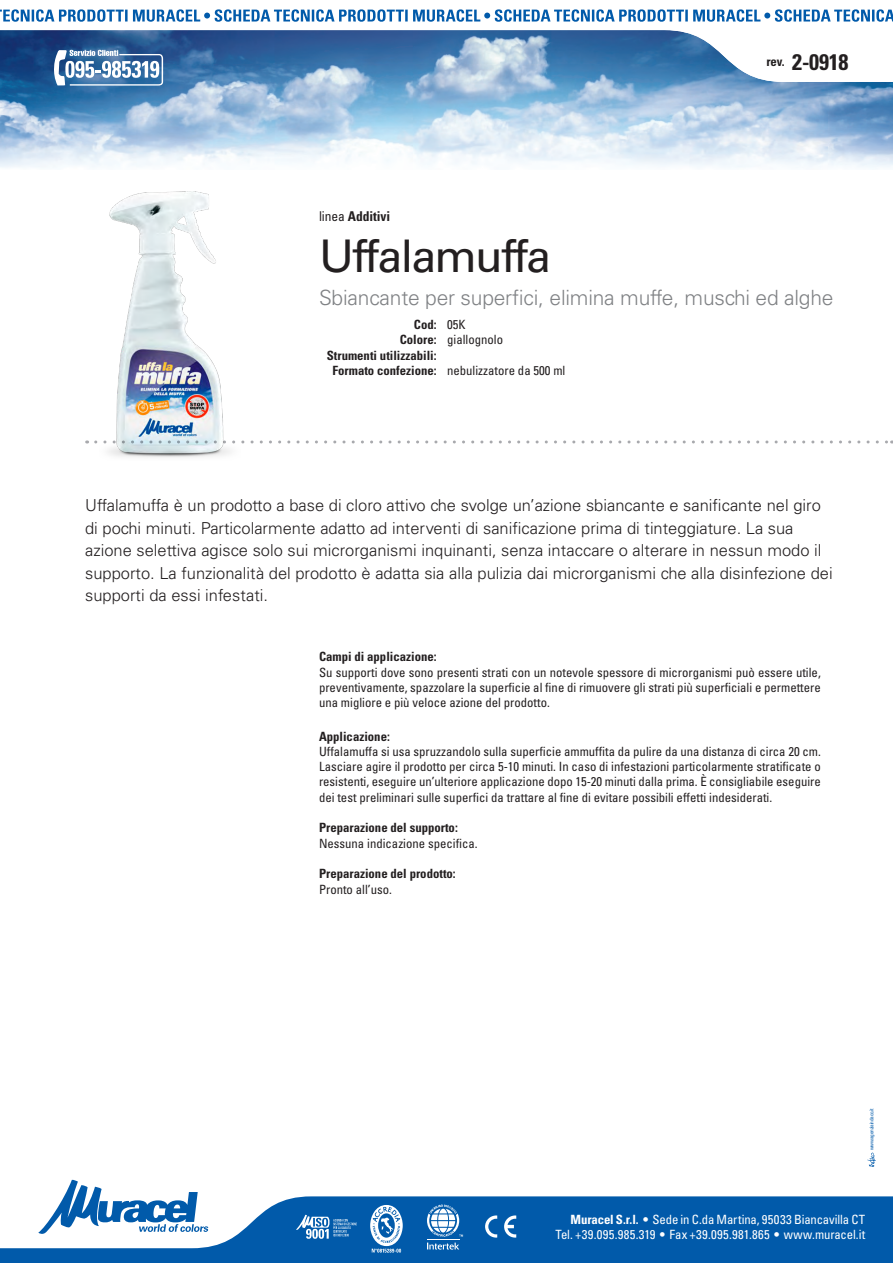
<style>
.page{position:relative;width:893px;height:1263px;background:#fff}
.page>*{position:absolute;margin:0;border:0;box-sizing:border-box;transform-origin:0 0}
.Linea{font:45px "Univers LT Std";letter-spacing:-.04em;color:#231f20}
.Revisione{font:700 condensed 22.5px "Univers LT Std";color:#231f20}
.Linea-2{font:300 21px "Univers LT Std";letter-spacing:-.01em;color:#808285}
.Descrizione_estesa{font:300 16.5px/22.5px "Univers LT Std";color:#231f20}
.Linea-3{font:700 condensed 13.5px "Univers LT Std";letter-spacing:-.005em;color:#231f20}
.Testo_prima_pagina{font:condensed 12.75px/15.3px "Univers LT Std";color:#231f20;text-align:justify}
.t1{font:condensed 12.75px/15.3px "Univers LT Std";color:#fff;text-align:right}
.Testo_prima_pagina-2{font:700 condensed 12.75px "Univers LT Std";color:#231f20}
.Codice{font:condensed 12.75px "Univers LT Std";color:#231f20}
.Codice-2{font:700 condensed 12.75px "Univers LT Std";color:#231f20}
.Titolo_prima_pagina{font:700 condensed 12.75px "Univers LT Std";color:#231f20}
.t2{font:condensed 5.25px "Univers LT Std";letter-spacing:-.05em;color:#015aaa}
.s1{font-weight:400}
.s2{font-weight:700}
.s3{font-stretch:normal}
</style>
<div class="page">
<img style="left:0;top:82px;width:893px;height:86px">
<svg style="left:64px;top:1179px;width:134px;height:17px"></svg>
<svg style="left:0;top:1196px;width:893px;height:67px;fill:#015aaa"></svg>
<svg style="left:485px;top:1215px;width:31px;height:22px"></svg>
<svg style="left:296px;top:1215px;width:61px;height:24px"></svg>
<svg style="left:51px;top:82px;width:112px;height:4px"></svg>
<svg style="left:867px;top:1153px;width:9px;height:14px"></svg>
<svg style="left:370px;top:1205px;width:33px;height:47px"></svg>
<svg style="left:427px;top:1204px;width:36px;height:45px"></svg>
<svg style="left:0;top:30px;width:777px;height:52px;background:#5782b0"></svg>
<svg style="left:0;top:9px;width:893px;height:13px"></svg>
<svg style="left:96px;top:440px;width:797px;height:3px"></svg>
<img style="left:100px;top:191px;width:141px;height:267px">
<p class="Testo_prima_pagina-2" style="left:766px;top:54px;width:20px">rev.</p>
<p class="Revisione" style="left:792px;top:48px;width:58px">2-0918</p>
<p class="Linea-3" style="left:319px;top:208px;width:73px"><span class="s1">linea</span> Additivi</p>
<p class="Linea" style="left:319px;top:229px;width:234px">Uffalamuffa</p>
<p class="Linea-2" style="left:319px;top:285px;width:516px">Sbiancante per superfici, elimina muffe, muschi ed alghe</p>
<p class="Codice-2" style="left:414px;top:317px;width:53px">Cod: <span class="s1">05K</span></p>
<p class="Codice" style="left:400px;top:332px;width:105px"><span class="s2">Colore:</span> giallognolo</p>
<p class="Codice-2" style="left:327px;top:347px;width:111px">Strumenti utilizzabili:</p>
<p class="Codice" style="left:332px;top:362px;width:234px"><span class="s2">Formato confezione:</span> nebulizzatore da 500 ml</p>
<p class="Descrizione_estesa" style="left:85px;top:494px;width:749px">Uffalamuffa è un prodotto a base di cloro attivo che svolge un’azione sbiancante e sanificante nel giro di pochi minuti. Particolarmente adatto ad interventi di sanificazione prima di tinteggiature. La sua azione selettiva agisce solo sui microrganismi inquinanti, senza intaccare o alterare in nessun modo il supporto. La funzionalità del prodotto è adatta sia alla pulizia dai microrganismi che alla disinfezione dei supporti da essi infestati.</p>
<p class="Titolo_prima_pagina" style="left:319px;top:649px;width:119px">Campi di applicazione:</p>
<p class="Testo_prima_pagina" style="left:319px;top:664px;width:503px">Su supporti dove sono presenti strati con un notevole spessore di microrganismi può essere utile, preventivamente, spazzolare la superficie al fine di rimuovere gli strati più superficiali e permettere una migliore e più veloce azione del prodotto.</p>
<p class="Testo_prima_pagina-2" style="left:319px;top:728px;width:72px">Applicazione:</p>
<p class="Testo_prima_pagina" style="left:319px;top:743px;width:503px">Uffalamuffa si usa spruzzandolo sulla superficie ammuffita da pulire da una distanza di circa 20 cm.<br>Lasciare agire il prodotto per circa 5-10 minuti. In caso di infestazioni particolarmente stratificate o resistenti, eseguire un’ulteriore applicazione dopo 15-20 minuti dalla prima. È consigliabile eseguire dei test preliminari sulle superfici da trattare al fine di evitare possibili effetti indesiderati.</p>
<p class="Testo_prima_pagina-2" style="left:319px;top:820px;width:140px">Preparazione del supporto:</p>
<p class="Testo_prima_pagina" style="left:319px;top:835px;width:160px">Nessuna indicazione specifica.</p>
<p class="Testo_prima_pagina-2" style="left:319px;top:866px;width:138px">Preparazione del prodotto:</p>
<p class="Testo_prima_pagina" style="left:319px;top:881px;width:74px">Pronto all’uso.</p>
<p class="t2" style="left:868px;top:1150px;width:43px;rotate:-90deg">www.agenziaindaco.it</p>
<p class="t1" style="left:555px;top:1211px;width:311px"><span class="s2">Muracel S.r.l.</span> <span class="s3">•</span> Sede in C.da Martina, 95033 Biancavilla CT<br>Tel. +39.095.985.319 <span class="s3">•</span> Fax +39.095.981.865 <span class="s3">•</span> www.muracel.it</p>
</div>
